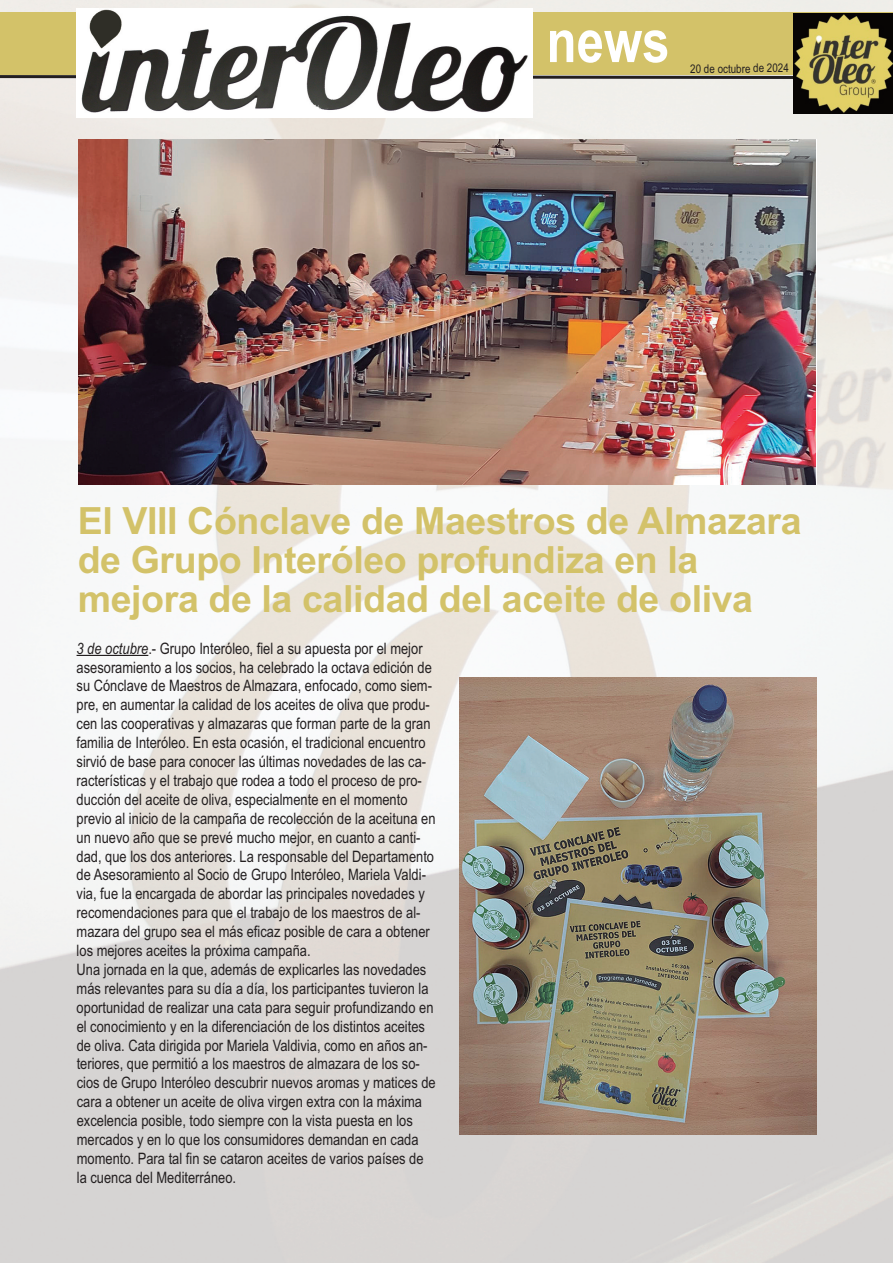
<style>
.page{position:relative;width:893px;height:1263px;background:#fff}
.page>*{position:absolute;margin:0;border:0;box-sizing:border-box;transform-origin:0 0}
.t1{font:700 60px "Arial Narrow";color:#fff}
.t2{font:700 37.5px/39px "Arial";letter-spacing:-.01em;color:#d3c269}
.t3{font:15.75px/18.9px "Arial Narrow";color:#231f20}
.t4{font:12px "Arial Narrow";color:#231f20}
.s1{font-style:italic}
</style>
<div class="page">
<img style="left:0;top:0;width:893px;height:1263px">
<svg style="left:0;top:75px;width:794px;height:5px;background:#747170"></svg>
<div style="left:0;top:12px;width:893px;height:63px;background:#d3c269"></div>
<img style="left:77px;top:9px;width:456px;height:108px">
<img style="left:794px;top:13px;width:99px;height:100px">
<hr style="left:77px;top:655px;width:71px;height:1px;background:#231f20">
<img style="left:79px;top:140px;width:736px;height:345px">
<img style="left:459px;top:677px;width:357px;height:457px">
<h1 class="t1" style="left:546px;top:6px;width:125px">news</h1>
<p class="t4" style="left:690px;top:61px;width:100px">20 de octubre de 2024</p>
<h2 class="t2" style="left:78px;top:501px;width:725px">El VIII Cónclave de Maestros de Almazara de Grupo Interóleo profundiza en la mejora de la calidad del aceite de oliva</h2>
<p class="t3" style="left:77px;top:639px;width:361px"><span class="s1">3 de octubre</span>.- Grupo Interóleo, fiel a su apuesta por el mejor asesoramiento a los socios, ha celebrado la octava edición de su Cónclave de Maestros de Almazara, enfocado, como siem&shy;pre, en aumentar la calidad de los aceites de oliva que produ&shy;cen las cooperativas y almazaras que forman parte de la gran familia de Interóleo. En esta ocasión, el tradicional encuentro sirvió de base para conocer las últimas novedades de las ca&shy;racterísticas y el trabajo que rodea a todo el proceso de pro&shy;ducción del aceite de oliva, especialmente en el momento previo al inicio de la campaña de recolección de la aceituna en un nuevo año que se prevé mucho mejor, en cuanto a canti&shy;dad, que los dos anteriores. La responsable del Departamento de Asesoramiento al Socio de Grupo Interóleo, Mariela Valdi&shy;via, fue la encargada de abordar las principales novedades y recomendaciones para que el trabajo de los maestros de al&shy;mazara del grupo sea el más eficaz posible de cara a obtener los mejores aceites la próxima campaña.<br>Una jornada en la que, además de explicarles las novedades más relevantes para su día a día, los participantes tuvieron la oportunidad de realizar una cata para seguir profundizando en el conocimiento y en la diferenciación de los distintos aceites de oliva. Cata dirigida por Mariela Valdivia, como en años an&shy;teriores, que permitió a los maestros de almazara de los so&shy;cios de Grupo Interóleo descubrir nuevos aromas y matices de cara a obtener un aceite de oliva virgen extra con la máxima excelencia posible, todo siempre con la vista puesta en los mercados y en lo que los consumidores demandan en cada momento. Para tal fin se cataron aceites de varios países de la cuenca del Mediterráneo.</p>
</div>
